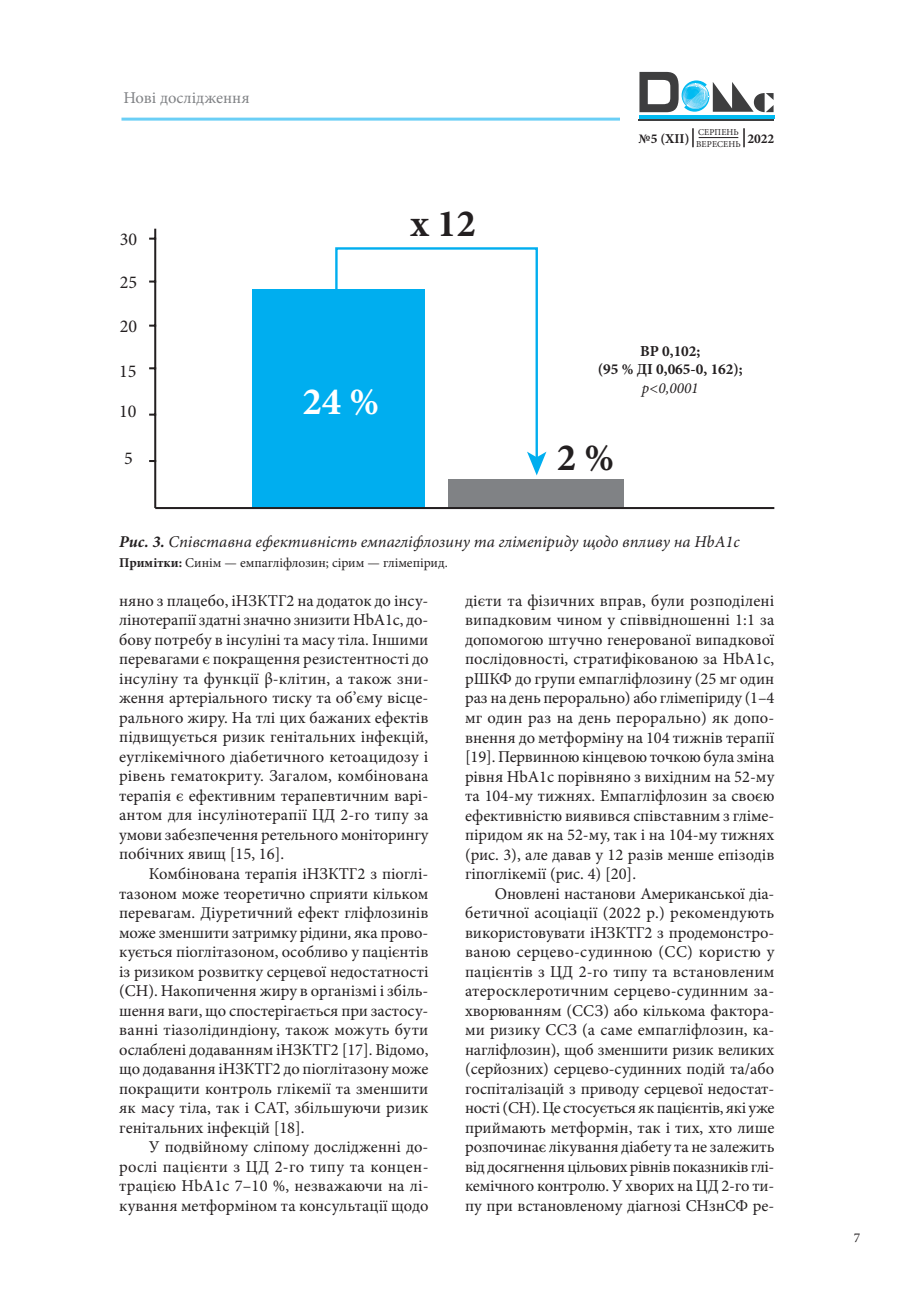
<style>
.page{position:relative;width:919px;height:1289px;background:#fff}
.page>*{position:absolute;margin:0;border:0;box-sizing:border-box;transform-origin:0 0}
.t1{font:700 38.7px "Minion Pro";color:#231f20}
.t2{font:700 38.7px "Minion Pro";color:#fff}
.t3{font:18.15px "Minion Pro";color:#231f20}
.t4{font:16.5px/19.5px "Minion Pro";color:#231f20;text-align:justify}
.t5{font:italic 16.5px "Minion Pro";color:#231f20}
.t6{font:16.5px "Minion Pro";color:#808285}
.t7{font:700 15.3px/18.3px "Minion Pro";color:#231f20;text-align:center}
.t8{font:italic 15.3px "Minion Pro";color:#231f20}
.t9{font:13.5px "Minion Pro";color:#231f20}
.t10{font:700 13.5px "Minion Pro";letter-spacing:-.005em;color:#231f20}
.t11{font:9px/12px "Minion Pro";letter-spacing:.01em;color:#231f20}
.s1{font-weight:700}
</style>
<div class="page">
<hr style="left:121px;top:118px;width:652px;height:3px;background:#6bcff6">
<div style="left:619px;top:72px;width:155px;height:53px;background:#fff"></div>
<svg style="left:639px;top:72px;width:134px;height:40px"></svg>
<hr style="left:638px;top:115px;width:136px;height:3px;background:#00baf1">
<hr style="left:638px;top:119px;width:136px;height:2px;background:#3e3e3f">
<svg style="left:692px;top:128px;width:1px;height:19px"></svg>
<svg style="left:743px;top:128px;width:1px;height:19px"></svg>
<hr style="left:698px;top:137px;width:40px;height:1px;background:#231f20">
<hr style="left:154px;top:229px;width:2px;height:279px;background:#231f20">
<svg style="left:335px;top:247px;width:211px;height:228px"></svg>
<div style="left:252px;top:289px;width:173px;height:219px;background:#00aeef"></div>
<div style="left:448px;top:479px;width:176px;height:29px;background:#808285"></div>
<hr style="left:155px;top:507px;width:619px;height:2px;background:#231f20">
<p class="t6" style="left:123px;top:87px;width:128px">Нові дослідження</p>
<p class="t3" style="left:120px;top:227px;width:19px">30</p>
<p class="t3" style="left:120px;top:270px;width:19px">25</p>
<p class="t3" style="left:120px;top:314px;width:19px">20</p>
<p class="t3" style="left:119px;top:358px;width:19px">15</p>
<p class="t3" style="left:119px;top:399px;width:19px">10</p>
<h1 class="t1" style="left:410px;top:200px;width:67px">x 12</h1>
<h1 class="t2" style="left:302px;top:379px;width:78px">24 %</h1>
<p class="t11" style="left:696px;top:126px;width:46px">СЕРПЕНЬ<br>ВЕРЕСЕНЬ</p>
<p class="t10" style="left:638px;top:130px;width:52px">№5 (XII)</p>
<p class="t10" style="left:747px;top:130px;width:28px">2022</p>
<p class="t7" style="left:597px;top:342px;width:147px">BP 0,102;<br>(95 % ДІ 0,065-0, 162);</p>
<p class="t8" style="left:642px;top:378px;width:58px">p&lt;0,0001</p>
<p class="t3" style="left:124px;top:446px;width:10px">5</p>
<h1 class="t1" style="left:556px;top:434px;width:59px">2 %</h1>
<p class="t5" style="left:119px;top:532px;width:622px"><span class="s1">Рис. 3.</span> Співставна ефективність емпагліфлозину та глімепіриду щодо впливу на HbA1c</p>
<p class="t9" style="left:119px;top:553px;width:330px"><span class="s1">Примітки:</span> Синім — емпагліфлозин; сірим — глімепірид.</p>
<p class="t4" style="left:119px;top:591px;width:311px">няно з плацебо, іНЗКТГ2 на додаток до інсу&shy;лінотерапії здатні значно знизити HbA1c, до&shy;бову потребу в інсуліні та масу тіла. Іншими перевагами є покращення резистентності до інсуліну та функції β-клітин, а також зни&shy;ження артеріального тиску та об’єму вісце&shy;рального жиру. На тлі цих бажаних ефектів підвищується ризик генітальних інфекцій, еуглікемічного діабетичного кетоацидозу і рівень гематокриту. Загалом, комбінована терапія є ефективним терапевтичним варі&shy;антом для інсулінотерапії ЦД 2-го типу за умови забезпечення ретельного моніторингу побічних явищ [15, 16].</p>
<p class="t4" style="left:119px;top:864px;width:311px;text-indent:30px">Комбінована терапія іНЗКТГ2 з піоглі&shy;тазоном може теоретично сприяти кільком перевагам. Діуретичний ефект гліфлозинів може зменшити затримку рідини, яка прово&shy;кується піоглітазоном, особливо у пацієнтів із ризиком розвитку серцевої недостатності (СН). Накопичення жиру в організмі і збіль&shy;шення ваги, що спостерігається при застосу&shy;ванні тіазолідиндіону, також можуть бути ослаблені додаванням іНЗКТГ2 [17]. Відомо, що додавання іНЗКТГ2 до піоглітазону може покращити контроль глікемії та зменшити як масу тіла, так і САТ, збільшуючи ризик генітальних інфекцій [18].</p>
<p class="t4" style="left:119px;top:1137px;width:311px;text-indent:30px">У подвійному сліпому дослідженні до&shy;рослі пацієнти з ЦД 2-го типу та концен&shy;трацією HbA1c 7–10 %, незважаючи на лі&shy;кування метформіном та консультації щодо</p>
<p class="t4" style="left:465px;top:591px;width:311px">дієти та фізичних вправ, були розподілені випадковим чином у співвідношенні 1:1 за допомогою штучно генерованої випадкової послідовності, стратифікованою за HbA1c, рШКФ до групи емпагліфлозину (25 мг один раз на день перорально) або глімепіриду (1–4 мг один раз на день перорально) як допо&shy;внення до метформіну на 104 тижнів терапії [19]. Первинною кінцевою точкою була зміна рівня HbA1c порівняно з вихідним на 52-му та 104-му тижнях. Емпагліфлозин за своєю ефективністю виявився співставним з гліме&shy;піридом як на 52-му, так і на 104-му тижнях (рис. 3), але давав у 12 разів менше епізодів гіпоглікемії (рис. 4) [20].</p>
<p class="t4" style="left:465px;top:883px;width:311px;text-align:left;text-indent:30px">Оновлені настанови Американської діа&shy;бетичної асоціації (2022 р.) рекомендують використовувати іНЗКТГ2 з продемонстро&shy;ваною серцево-судинною (СС) користю у пацієнтів з ЦД 2-го типу та встановленим атеросклеротичним серцево-судинним за&shy;хворюванням (ССЗ) або кількома фактора&shy;ми ризику ССЗ (а саме емпагліфлозин, ка&shy;нагліфлозин), щоб зменшити ризик великих (серйозних) серцево-судинних подій та/або госпіталізацій з приводу серцевої недостат&shy;ності (СН). Це стосується як пацієнтів, які уже приймають метформін, так і тих, хто лише розпочинає лікування діабету та не залежить від досягнення цільових рівнів показників глі&shy;кемічного контролю. У хворих на ЦД 2-го ти&shy;пу при встановленому діагнозі СНзнСФ ре-</p>
<p class="t9" style="left:853px;top:1228px;width:8px">7</p>
</div>
